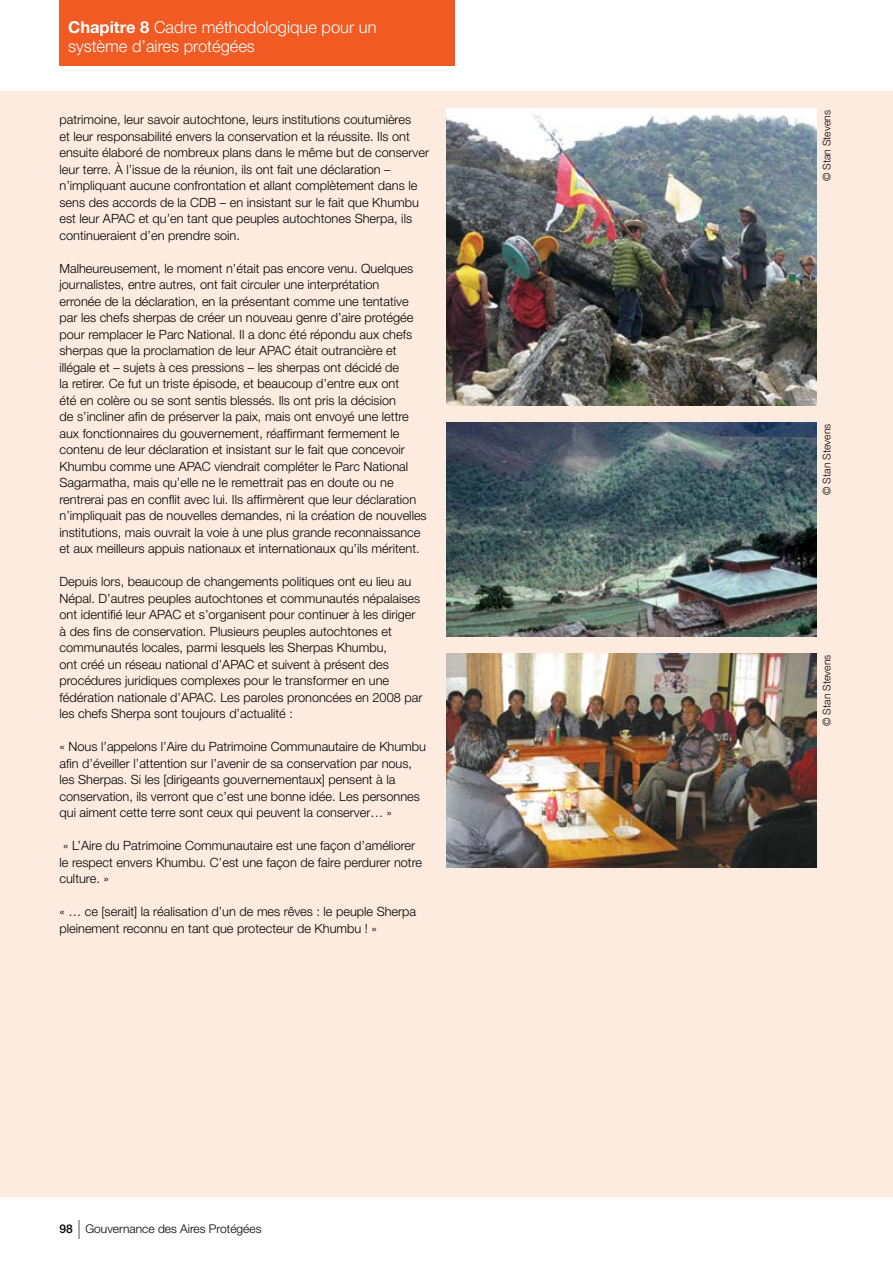
<style>
.page{position:relative;width:893px;height:1263px;background:#fff}
.page>*{position:absolute;margin:0;border:0;box-sizing:border-box;transform-origin:0 0}
.t1{font:300 16.5px/19.5px "Helvetica Neue LT Pro";color:#fff}
.t2{font:300 12.75px/16.5px "Helvetica Neue LT Pro";color:#000}
.t3{font:300 12px "Helvetica Neue LT Pro";color:#000}
.t4{font:300 10.5px "Helvetica Neue LT Pro";color:#000}
.s1{font-weight:700}
.s2{font-weight:500}
.s3{font-weight:100;font-size:19.05px}
</style>
<div class="page">
<div style="left:60px;top:0;width:395px;height:66px;background:#f15a22"></div>
<div style="left:0;top:91px;width:893px;height:1106px;background:#feebdf"></div>
<img style="left:447px;top:422px;width:369px;height:215px">
<img style="left:447px;top:653px;width:369px;height:215px">
<img style="left:447px;top:109px;width:369px;height:297px">
<p class="t1" style="left:68px;top:17px;width:310px"><span class="s1">Chapitre 8</span> Cadre méthodologique pour un système d’aires protégées</p>
<p class="t2" style="left:60px;top:111px;width:371px">patrimoine, leur savoir autochtone, leurs institutions coutumières<br>et leur responsabilité envers la conservation et la réussite. Ils ont ensuite élaboré de nombreux plans dans le même but de conserver leur terre. À l’issue de la réunion, ils ont fait une déclaration – n’impliquant aucune confrontation et allant complètement dans le sens des accords de la CDB – en insistant sur le fait que Khumbu est leur APAC et qu’en tant que peuples autochtones Sherpa, ils continueraient d’en prendre soin.</p>
<p class="t2" style="left:60px;top:260px;width:369px">Malheureusement, le moment n’était pas encore venu. Quelques journalistes, entre autres, ont fait circuler une interprétation<br>erronée de la déclaration, en la présentant comme une tentative par les chefs sherpas de créer un nouveau genre d’aire protégée pour remplacer le Parc National. Il a donc été répondu aux chefs sherpas que la proclamation de leur APAC était outrancière et illégale et – sujets à ces pressions – les sherpas ont décidé de<br>la retirer. Ce fut un triste épisode, et beaucoup d’entre eux ont<br>été en colère ou se sont sentis blessés. Ils ont pris la décision<br>de s’incliner afin de préserver la paix, mais ont envoyé une lettre aux fonctionnaires du gouvernement, réaffirmant fermement le contenu de leur déclaration et insistant sur le fait que concevoir Khumbu comme une APAC viendrait compléter le Parc National Sagarmatha, mais qu’elle ne le remettrait pas en doute ou ne rentrerai pas en conflit avec lui. Ils affirmèrent que leur déclaration n’impliquait pas de nouvelles demandes, ni la création de nouvelles institutions, mais ouvrait la voie à une plus grande reconnaissance et aux meilleurs appuis nationaux et internationaux qu’ils méritent.</p>
<p class="t2" style="left:60px;top:573px;width:364px">Depuis lors, beaucoup de changements politiques ont eu lieu au Népal. D’autres peuples autochtones et communautés népalaises ont identifié leur APAC et s’organisent pour continuer à les diriger à des fins de conservation. Plusieurs peuples autochtones et communautés locales, parmi lesquels les Sherpas Khumbu,<br>ont créé un réseau national d’APAC et suivent à présent des procédures juridiques complexes pour le transformer en une fédération nationale d’APAC. Les paroles prononcées en 2008 par les chefs Sherpa sont toujours d’actualité :</p>
<p class="t2" style="left:60px;top:738px;width:368px">« Nous l’appelons l’Aire du Patrimoine Communautaire de Khumbu afin d’éveiller l’attention sur l’avenir de sa conservation par nous, les Sherpas. Si les [dirigeants gouvernementaux] pensent à la conservation, ils verront que c’est une bonne idée. Les personnes qui aiment cette terre sont ceux qui peuvent la conserver… »</p>
<p class="t2" style="left:60px;top:837px;width:364px">« L’Aire du Patrimoine Communautaire est une façon d’améliorer le respect envers Khumbu. C’est une façon de faire perdurer notre culture. »</p>
<p class="t2" style="left:60px;top:903px;width:358px">« … ce [serait] la réalisation d’un de mes rêves : le peuple Sherpa pleinement reconnu en tant que protecteur de Khumbu ! »</p>
<p class="t3" style="left:60px;top:1222px;width:203px"><span class="s2">98</span> <span class="s3">|</span> Gouvernance des Aires Protégées</p>
<p class="t4" style="left:820px;top:181px;width:73px;rotate:-90deg">© Stan Stevens</p>
<p class="t4" style="left:820px;top:495px;width:73px;rotate:-90deg">© Stan Stevens</p>
<p class="t4" style="left:820px;top:726px;width:73px;rotate:-90deg">© Stan Stevens</p>
</div>
